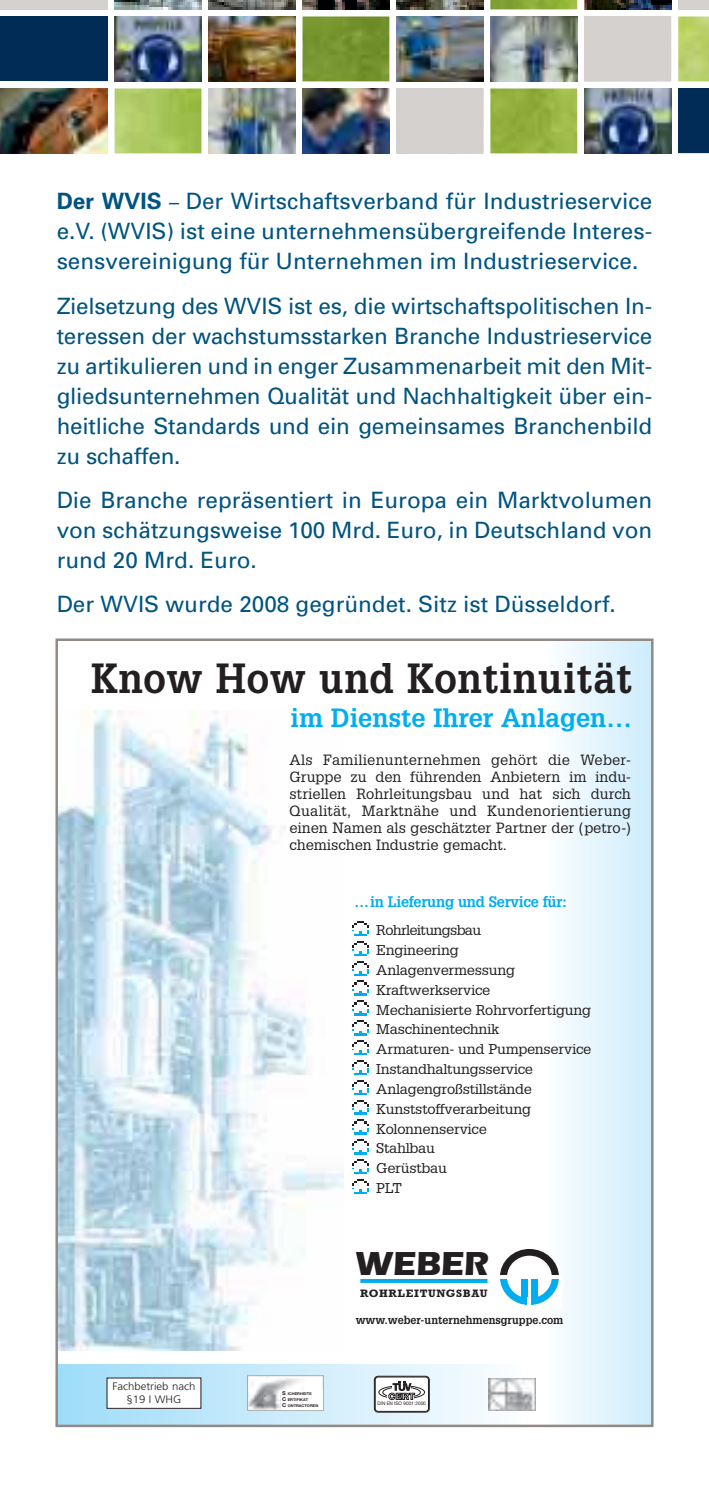
<style>
.page{position:relative;width:709px;height:1489px;background:#fff}
.page>*{position:absolute;margin:0;border:0;box-sizing:border-box;transform-origin:0 0}
.t1{font:700 41.25px "Glypha";letter-spacing:.015em;color:#231f20;scale:.95 1}
.t2{font:700 34.5px "Itc Eras";letter-spacing:-.03em;color:#231f20;scale:1.05 1}
.t3{font:700 25.75px "Glypha";color:#00aeef}
.t4{font:22.5px/30px "Univers";color:#005480;text-align:justify}
.t5{font:700 14.75px "Glypha";letter-spacing:-.015em;color:#00aeef}
.t6{font:14.5px/17px "Glypha";color:#231f20;text-align:justify}
.t7{font:13.75px/19.8px "Glypha";letter-spacing:-.015em;color:#231f20;scale:1.05 1}
.t8{font:700 11.25px "Glypha";color:#231f20;scale:.95 1}
.t9{font:700 11px "Rockwell";letter-spacing:.05em;color:#231f20;scale:1.05 1}
.t10{font:300 10.75px/13px "Frutiger";color:#231f20;text-align:center;scale:1.05 1}
.t11{font:4.75px "Helvetica Neue";color:#231f20}
.t12{font:700 3.75px/6px "Helvetica Neue";color:#231f20;scale:1.05 1}
.s1{font-weight:700}
.s2{font-size:20px}
.s3{font-size:5.25px}
</style>
<div class="page">
<div style="left:546px;top:639px;width:106px;height:786px;background:linear-gradient(to right,#fcfdfe,#cdecfc)"></div>
<img style="left:58px;top:710px;width:285px;height:640px">
<img style="left:353px;top:921px;width:16px;height:15px">
<img style="left:353px;top:941px;width:16px;height:15px">
<img style="left:353px;top:961px;width:16px;height:15px">
<img style="left:353px;top:980px;width:16px;height:16px">
<img style="left:353px;top:1000px;width:16px;height:16px">
<img style="left:353px;top:1020px;width:16px;height:16px">
<img style="left:353px;top:1040px;width:16px;height:15px">
<img style="left:353px;top:1060px;width:16px;height:15px">
<img style="left:353px;top:1080px;width:16px;height:15px">
<img style="left:353px;top:1100px;width:16px;height:15px">
<img style="left:353px;top:1119px;width:16px;height:16px">
<img style="left:353px;top:1139px;width:16px;height:16px">
<img style="left:353px;top:1159px;width:16px;height:15px">
<img style="left:353px;top:1179px;width:16px;height:15px">
<svg style="left:58px;top:1364px;width:466px;height:59px;background:#cbeaf9"></svg>
<div style="left:247px;top:1375px;width:76px;height:35px;background:#fff"></div>
<img style="left:249px;top:1378px;width:51px;height:30px">
<div style="left:247px;top:1375px;width:77px;height:35px;border:1px solid #a7a9ac"></div>
<div style="left:281px;top:1389px;width:42px;height:19px;background:#fff"></div>
<svg style="left:374px;top:1375px;width:56px;height:37px"></svg>
<div style="left:107px;top:1377px;width:94px;height:31px;background:#fff"></div>
<img style="left:488px;top:1378px;width:48px;height:32px">
<svg style="left:360px;top:1278px;width:127px;height:4px"></svg>
<div style="left:500px;top:1248px;width:59px;height:56px;border:7px solid #231f20;border-radius:50%"></div>
<svg style="left:500px;top:1267px;width:62px;height:41px"></svg>
<div style="left:521px;top:1276px;width:6px;height:27px;background:#00aeef"></div>
<div style="left:531px;top:1276px;width:6px;height:26px;background:#00aeef"></div>
<hr style="left:527px;top:1296px;width:4px;height:13px;background:#fff">
<hr style="left:497px;top:1276px;width:65px;height:2px;background:#fff">
<img style="left:0;top:0;width:709px;height:153px">
<img style="left:208px;top:0;width:87px;height:9px">
<img style="left:302px;top:0;width:87px;height:9px">
<img style="left:584px;top:0;width:87px;height:9px">
<div style="left:678px;top:0;width:31px;height:9px;background:#d5d1cf"></div>
<img style="left:396px;top:16px;width:87px;height:65px">
<img style="left:115px;top:16px;width:86px;height:65px">
<div style="left:0;top:16px;width:107px;height:65px;background:#002c55"></div>
<img style="left:396px;top:0;width:87px;height:9px">
<img style="left:490px;top:16px;width:87px;height:65px">
<img style="left:208px;top:88px;width:87px;height:65px">
<img style="left:302px;top:88px;width:87px;height:65px">
<div style="left:396px;top:88px;width:87px;height:65px;background:#d5d1cf"></div>
<img style="left:584px;top:88px;width:87px;height:65px">
<div style="left:678px;top:88px;width:31px;height:65px;background:#002c55"></div>
<div style="left:584px;top:16px;width:87px;height:65px;background:#d5d1cf"></div>
<img style="left:0;top:88px;width:107px;height:65px">
<div style="left:0;top:0;width:107px;height:9px;background:#d5d1cf"></div>
<img style="left:115px;top:0;width:86px;height:9px">
<img style="left:208px;top:16px;width:87px;height:65px">
<p class="t4" style="left:57px;top:188px;width:597px"><span class="s1">Der WVIS</span> <span class="s2">–</span> Der Wirtschaftsverband für Industrieservice e.V. (WVIS) ist eine unternehmensübergreifende Interes&shy;sensvereinigung für Unternehmen im Industrieservice.</p>
<p class="t4" style="left:57px;top:292px;width:597px">Zielsetzung des WVIS ist es, die wirtschaftspolitischen In&shy;teressen der wachstumsstarken Branche Industrieservice zu artikulieren und in enger Zusammenarbeit mit den Mit&shy;gliedsunternehmen Qualität und Nachhaltigkeit über ein&shy;heitliche Standards und ein gemeinsames Branchenbild zu schaffen.</p>
<p class="t4" style="left:57px;top:487px;width:597px">Die Branche repräsentiert in Europa ein Marktvolumen von schätzungsweise 100 Mrd. Euro, in Deutschland von rund 20 Mrd. Euro.</p>
<p class="t4" style="left:57px;top:591px;width:560px">Der WVIS wurde 2008 gegründet. Sitz ist Düsseldorf.</p>
<h1 class="t1" style="left:91px;top:663px;width:571px">Know How und Kontinuität</h1>
<p class="t3" style="left:290px;top:708px;width:343px">im Dienste Ihrer Anlagen…</p>
<p class="t6" style="left:289px;top:752px;width:343px">Als Familienunternehmen gehört die Weber-Gruppe zu den führenden Anbietern im indu&shy;striellen Rohrleitungsbau und hat sich durch Qualität, Marktnähe und Kundenorientierung einen Namen als geschätzter Partner der (petro-) chemischen Industrie gemacht.</p>
<p class="t5" style="left:354px;top:896px;width:214px">…in Lieferung und Service für:</p>
<p class="t7" style="left:376px;top:921px;width:206px">Rohrleitungsbau<br>Engineering<br>Anlagenvermessung<br>Kraftwerkservice<br>Mechanisierte Rohrvorfertigung<br>Maschinentechnik<br>Armaturen- und Pumpenservice<br>Instandhaltungsservice<br>Anlagengroßstillstände<br>Kunststoffverarbeitung<br>Kolonnenservice<br>Stahlbau<br>Gerüstbau<br>PLT</p>
<h2 class="t2" style="left:356px;top:1251px;width:128px">WEBER</h2>
<p class="t9" style="left:360px;top:1289px;width:123px">ROHRLEITUNGSBAU</p>
<p class="t10" style="left:112px;top:1380px;width:81px">Fachbetrieb nach §19 I WHG</p>
<p class="t8" style="left:355px;top:1315px;width:220px">www.weber-unternehmensgruppe.com</p>
<p class="t12" style="left:282px;top:1390px;width:36px"><span class="s3">S</span> ICHERHEITS<br><span class="s3">C</span> ERTIFIKAT<br><span class="s3">C</span> ONTRACTOREN</p>
<p class="t11" style="left:377px;top:1401px;width:50px">DIN EN ISO 9001:2000</p>
</div>
